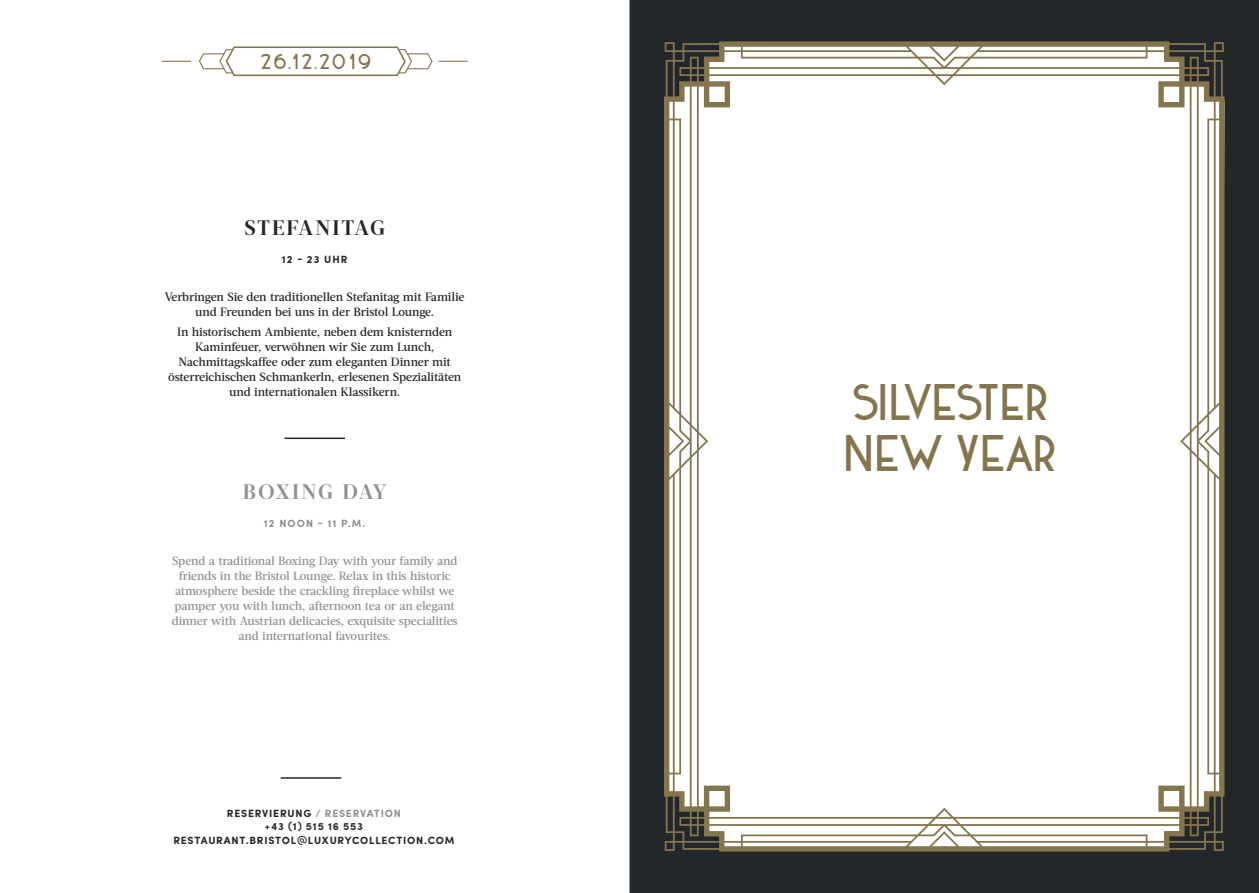
<style>
.page{position:relative;width:1259px;height:893px;background:#fff}
.page>*{position:absolute;margin:0;border:0;box-sizing:border-box;transform-origin:0 0}
.t1{font:45px/50.8px "DK Kaikoura";letter-spacing:-.07em;color:#85754e}
.t2{font:700 21px "Acta Headline";letter-spacing:.1em;color:#24272a}
.t3{font:700 21px "Acta Headline";letter-spacing:.08em;color:#909288}
.t4{font:18.9px "DK Kaikoura";letter-spacing:.1em;color:#85754e}
.t5{font:500 12px/15px "Acta";letter-spacing:-.015em;color:#24272a;text-align:center}
.t6{font:500 12px/15px "Acta";letter-spacing:-.015em;color:#909288;text-align:center}
.t7{font:700 10.5px/13.5px "Sofia Pro";letter-spacing:.075em;color:#24272a;text-align:center}
.t8{font:700 10.5px "Sofia Pro";letter-spacing:.1em;color:#909288}
.s1{color:#909288}
</style>
<div class="page">
<hr style="left:281px;top:777px;width:60px;height:2px;background:#24272a">
<hr style="left:284px;top:438px;width:61px;height:1px;background:#24272a">
<svg style="left:199px;top:46px;width:234px;height:31px"></svg>
<svg style="left:162px;top:61px;width:29px;height:1px"></svg>
<hr style="left:438px;top:61px;width:30px;height:1px;background:#85754e">
<div style="left:629px;top:0;width:630px;height:893px;background:#24272a"></div>
<svg style="left:664px;top:41px;width:560px;height:811px"></svg>
<h3 class="t4" style="left:260px;top:49px;width:113px">26.12.2019</h3>
<h2 class="t2" style="left:244px;top:215px;width:142px">STEFANITAG</h2>
<p class="t7" style="left:282px;top:252px;width:67px">12 - 23 UHR</p>
<p class="t5" style="left:165px;top:290px;width:301px">Verbringen Sie den traditionellen Stefanitag mit Familie und Freunden bei uns in der Bristol Lounge.</p>
<p class="t5" style="left:168px;top:324px;width:295px">In historischem Ambiente, neben dem knisternden Kaminfeuer, verwöhnen wir Sie zum Lunch, Nachmittagskaffee oder zum eleganten Dinner mit österreichischen Schmankerln, erlesenen Spezialitäten und internationalen Klassikern.</p>
<h2 class="t3" style="left:243px;top:479px;width:145px">BOXING DAY</h2>
<p class="t8" style="left:264px;top:515px;width:103px">12 NOON - 11 P.M.</p>
<p class="t6" style="left:172px;top:554px;width:287px">Spend a traditional Boxing Day with your family and friends in the Bristol Lounge. Relax in this historic atmosphere beside the crackling fireplace whilst we pamper you with lunch, afternoon tea or an elegant dinner with Austrian delicacies, exquisite specialities and international favourites.</p>
<p class="t7" style="left:173px;top:806px;width:282px">RESERVIERUNG <span class="s1">/ RESERVATION<br></span>+43 (1) 515 16 553<br>RESTAURANT.BRISTOL@LUXURYCOLLECTION.COM</p>
<h1 class="t1" style="left:843px;top:375px;width:216px">SILVESTER<br>NEW YEAR</h1>
</div>
